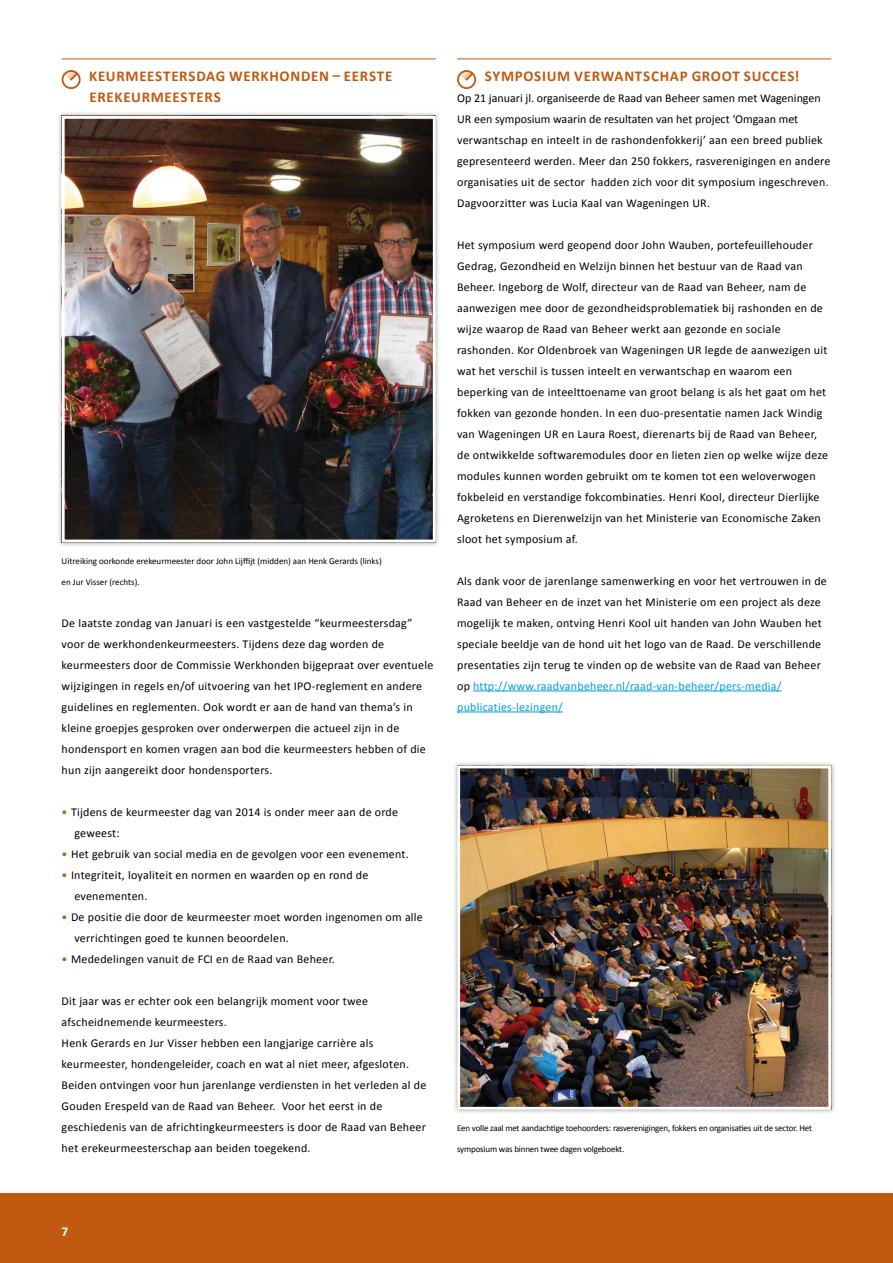
<style>
.page{position:relative;width:893px;height:1263px;background:#fff}
.page>*{position:absolute;margin:0;border:0;box-sizing:border-box;transform-origin:0 0}
.t1{font:700 15px/21px "Calibri";letter-spacing:.045em;color:#c15911}
.t2{font:700 13.5px "Calibri";color:#fff}
.t3{font:12px/21px "Calibri";letter-spacing:.02em;color:#000}
.t4{font:9px "Calibri";letter-spacing:-.02em;color:#000}
.t5{font:9px "Calibri";color:#000}
.s1{color:#c15911}
.s2{color:#009ee0}
</style>
<div class="page">
<div style="left:0;top:1194px;width:893px;height:69px;background:#c15911"></div>
<hr style="left:62px;top:59px;width:374px;height:1px;background:#c15911">
<div style="left:62px;top:70px;width:19px;height:19px;border:2px solid #c15911;border-radius:50%"></div>
<svg style="left:64px;top:71px;width:16px;height:11px"></svg>
<img style="left:58px;top:112px;width:381px;height:434px">
<img style="left:66px;top:120px;width:366px;height:419px">
<div style="left:62px;top:116px;width:374px;height:427px;border:3px solid #fff"></div>
<hr style="left:457px;top:59px;width:374px;height:1px;background:#c15911">
<hr style="left:473px;top:690px;width:309px;height:1px;background:#009ee0">
<hr style="left:457px;top:711px;width:106px;height:1px;background:#009ee0">
<div style="left:457px;top:70px;width:19px;height:19px;border:2px solid #c15911;border-radius:50%"></div>
<svg style="left:459px;top:71px;width:16px;height:11px"></svg>
<img style="left:454px;top:763px;width:381px;height:350px">
<img style="left:461px;top:769px;width:366px;height:337px">
<div style="left:457px;top:765px;width:374px;height:345px;border:3px solid #fff"></div>
<p class="t1" style="left:89px;top:64px;width:305px">KEURMEESTERSDAG WERKHONDEN – EERSTE<br>EREKEURMEESTERS</p>
<p class="t5" style="left:62px;top:555px;width:322px">Uitreiking oorkonde erekeurmeester door John Lijffijt (midden) aan Henk Gerards (links)</p>
<p class="t5" style="left:62px;top:576px;width:80px">en Jur Visser (rechts).</p>
<p class="t3" style="left:62px;top:611px;width:373px">De laatste zondag van Januari is een vastgestelde “keurmeestersdag” voor de werkhondenkeurmeesters. Tijdens deze dag worden de keurmeesters door de Commissie Werkhonden bijgepraat over eventuele wijzigingen in regels en/of uitvoering van het IPO-reglement en andere guidelines en reglementen. Ook wordt er aan de hand van thema’s in kleine groepjes gesproken over onderwerpen die actueel zijn in de hondensport en komen vragen aan bod die keurmeesters hebben of die hun zijn aangereikt door hondensporters.</p>
<p class="t3" style="left:74px;top:800px;width:325px;text-indent:-13px"><span class="s1">•</span> Tijdens de keurmeester dag van 2014 is onder meer aan de orde geweest:</p>
<p class="t3" style="left:62px;top:842px;width:349px"><span class="s1">•</span> Het gebruik van social media en de gevolgen voor een evenement.</p>
<p class="t3" style="left:74px;top:863px;width:295px;text-indent:-13px"><span class="s1">•</span> Integriteit, loyaliteit en normen en waarden op en rond de evenementen.</p>
<p class="t3" style="left:74px;top:905px;width:350px;text-indent:-13px"><span class="s1">•</span> De positie die door de keurmeester moet worden ingenomen om alle verrichtingen goed te kunnen beoordelen.</p>
<p class="t3" style="left:62px;top:947px;width:275px"><span class="s1">•</span> Mededelingen vanuit de FCI en de Raad van Beheer.</p>
<p class="t3" style="left:62px;top:989px;width:366px">Dit jaar was er echter ook een belangrijk moment voor twee afscheidnemende keurmeesters.<br>Henk Gerards en Jur Visser hebben een langjarige carrière als keurmeester, hondengeleider, coach en wat al niet meer, afgesloten.<br>Beiden ontvingen voor hun jarenlange verdiensten in het verleden al de Gouden Erespeld van de Raad van Beheer. Voor het eerst in de geschiedenis van de africhtingkeurmeesters is door de Raad van Beheer het erekeurmeesterschap aan beiden toegekend.</p>
<p class="t1" style="left:485px;top:64px;width:316px">SYMPOSIUM VERWANTSCHAP GROOT SUCCES!</p>
<p class="t3" style="left:457px;top:86px;width:375px">Op 21 januari jl. organiseerde de Raad van Beheer samen met Wageningen UR een symposium waarin de resultaten van het project ‘Omgaan met verwantschap en inteelt in de rashondenfokkerij’ aan een breed publiek gepresenteerd werden. Meer dan 250 fokkers, rasverenigingen en andere organisaties uit de sector hadden zich voor dit symposium ingeschreven.<br>Dagvoorzitter was Lucia Kaal van Wageningen UR.</p>
<p class="t3" style="left:457px;top:233px;width:372px">Het symposium werd geopend door John Wauben, portefeuillehouder Gedrag, Gezondheid en Welzijn binnen het bestuur van de Raad van Beheer. Ingeborg de Wolf, directeur van de Raad van Beheer, nam de aanwezigen mee door de gezondheidsproblematiek bij rashonden en de wijze waarop de Raad van Beheer werkt aan gezonde en sociale rashonden. Kor Oldenbroek van Wageningen UR legde de aanwezigen uit wat het verschil is tussen inteelt en verwantschap en waarom een beperking van de inteelttoename van groot belang is als het gaat om het fokken van gezonde honden. In een duo-presentatie namen Jack Windig van Wageningen UR en Laura Roest, dierenarts bij de Raad van Beheer, de ontwikkelde softwaremodules door en lieten zien op welke wijze deze modules kunnen worden gebruikt om te komen tot een weloverwogen fokbeleid en verstandige fokcombinaties. Henri Kool, directeur Dierlijke Agroketens en Dierenwelzijn van het Ministerie van Economische Zaken sloot het symposium af.</p>
<p class="t3" style="left:457px;top:569px;width:371px">Als dank voor de jarenlange samenwerking en voor het vertrouwen in de Raad van Beheer en de inzet van het Ministerie om een project als deze mogelijk te maken, ontving Henri Kool uit handen van John Wauben het speciale beeldje van de hond uit het logo van de Raad. De verschillende presentaties zijn terug te vinden op de website van de Raad van Beheer op <span class="s2">http://www.raadvanbeheer.nl/raad-van-beheer/pers-media/ publicaties-lezingen/</span></p>
<p class="t4" style="left:457px;top:1122px;width:356px">Een volle zaal met aandachtige toehoorders: rasverenigingen, fokkers en organisaties uit de sector. Het</p>
<p class="t4" style="left:457px;top:1143px;width:169px">symposium was binnen twee dagen volgeboekt.</p>
<p class="t2" style="left:62px;top:1223px;width:8px">7</p>
</div>
